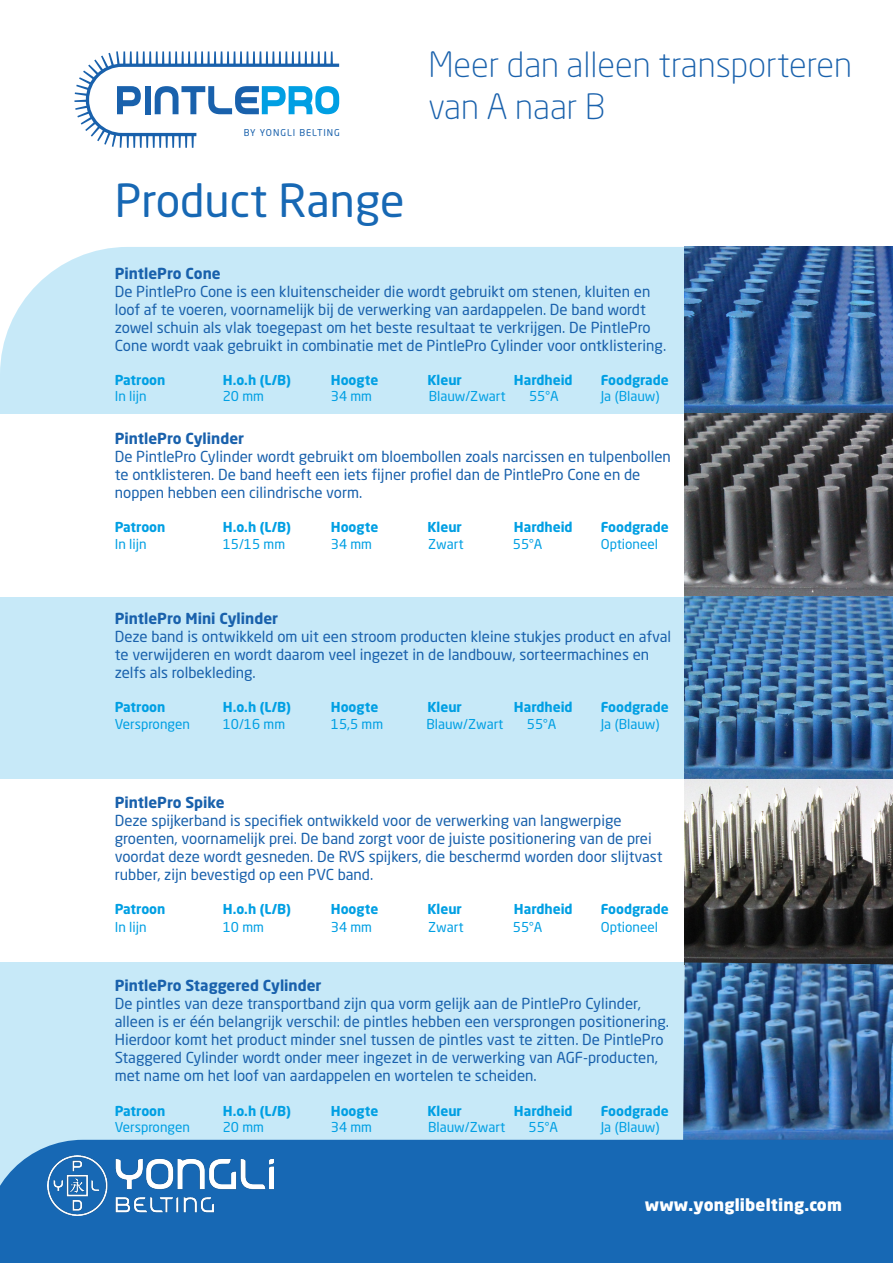
<style>
.page{position:relative;width:893px;height:1263px;background:#fff}
.page>*{position:absolute;margin:0;border:0;box-sizing:border-box;transform-origin:0 0}
.ProductArea-TITLE1{font:45px "Neo Sans W1 G";color:#1768b4}
.t1{font:300 34.5px/41.4px "Neo Sans W1 G";color:#1961ac}
.Footer-URL-WHITE{font:900 16.5px "Neo Sans W1 G";letter-spacing:.01em;color:#fff}
.t2{font:15px/18px "Neo Sans W1 G";color:#1961ac}
.t3{font:700 15px "Neo Sans W1 G";color:#1961ac}
.t4{font:700 13.5px "Neo Sans W1 G";color:#009fe3}
.t5{font:13.5px "Neo Sans W1 G";color:#009fe3}
.t6{font:9.3px "Neo Sans Std";letter-spacing:.1em;color:#1961ac}
</style>
<div class="page">
<div style="left:0;top:247px;width:685px;height:893px;background:#c7e9f8"></div>
<div style="left:0;top:414px;width:685px;height:183px;background:#fff"></div>
<div style="left:0;top:779px;width:685px;height:183px;background:#fff"></div>
<img style="left:685px;top:247px;width:208px;height:715px">
<img style="left:683px;top:962px;width:210px;height:178px">
<svg style="left:74px;top:51px;width:265px;height:97px"></svg>
<div style="left:0;top:1140px;width:893px;height:123px;background:#1768b4"></div>
<img style="left:48px;top:1155px;width:226px;height:61px">
<p class="t6" style="left:244px;top:127px;width:97px">BY YONGLI BELTING</p>
<p class="ProductArea-TITLE1" style="left:115px;top:173px;width:291px">Product Range</p>
<p class="t1" style="left:428px;top:44px;width:425px">Meer dan alleen transporteren van A naar B</p>
<p class="t3" style="left:115px;top:263px;width:107px">PintlePro Cone</p>
<p class="t2" style="left:115px;top:282px;width:553px">De PintlePro Cone is een kluitenscheider die wordt gebruikt om stenen, kluiten en loof af te voeren, voornamelijk bij de verwerking van aardappelen. De band wordt zowel schuin als vlak toegepast om het beste resultaat te verkrijgen. De PintlePro Cone wordt vaak gebruikt in combinatie met de PintlePro Cylinder voor ontklistering.</p>
<p class="t4" style="left:115px;top:371px;width:52px">Patroon</p>
<p class="t4" style="left:223px;top:371px;width:70px">H.o.h (L/B)</p>
<p class="t4" style="left:331px;top:371px;width:49px">Hoogte</p>
<p class="t4" style="left:427px;top:371px;width:36px">Kleur</p>
<p class="t4" style="left:514px;top:371px;width:60px">Hardheid</p>
<p class="t4" style="left:601px;top:371px;width:70px">Foodgrade</p>
<p class="t5" style="left:115px;top:388px;width:33px">In lijn</p>
<p class="t5" style="left:223px;top:388px;width:43px">20 mm</p>
<p class="t5" style="left:331px;top:388px;width:43px">34 mm</p>
<p class="t5" style="left:429px;top:388px;width:79px">Blauw/Zwart</p>
<p class="t5" style="left:529px;top:388px;width:31px">55°A</p>
<p class="t5" style="left:601px;top:388px;width:60px">Ja (Blauw)</p>
<p class="t3" style="left:115px;top:429px;width:131px">PintlePro Cylinder</p>
<p class="t2" style="left:115px;top:447px;width:558px">De PintlePro Cylinder wordt gebruikt om bloembollen zoals narcissen en tulpenbollen te ontklisteren. De band heeft een iets fijner profiel dan de PintlePro Cone en de noppen hebben een cilindrische vorm.</p>
<p class="t4" style="left:115px;top:519px;width:52px">Patroon</p>
<p class="t4" style="left:223px;top:519px;width:70px">H.o.h (L/B)</p>
<p class="t4" style="left:331px;top:519px;width:49px">Hoogte</p>
<p class="t4" style="left:427px;top:519px;width:36px">Kleur</p>
<p class="t4" style="left:514px;top:519px;width:60px">Hardheid</p>
<p class="t4" style="left:601px;top:519px;width:70px">Foodgrade</p>
<p class="t5" style="left:115px;top:535px;width:33px">In lijn</p>
<p class="t5" style="left:223px;top:535px;width:64px">15/15 mm</p>
<p class="t5" style="left:331px;top:535px;width:43px">34 mm</p>
<p class="t5" style="left:428px;top:535px;width:37px">Zwart</p>
<p class="t5" style="left:513px;top:535px;width:31px">55°A</p>
<p class="t5" style="left:601px;top:535px;width:59px">Optioneel</p>
<p class="t3" style="left:115px;top:609px;width:165px">PintlePro Mini Cylinder</p>
<p class="t2" style="left:115px;top:627px;width:558px">Deze band is ontwikkeld om uit een stroom producten kleine stukjes product en afval te verwijderen en wordt daarom veel ingezet in de landbouw, sorteermachines en zelfs als rolbekleding.</p>
<p class="t4" style="left:115px;top:699px;width:52px">Patroon</p>
<p class="t4" style="left:223px;top:699px;width:70px">H.o.h (L/B)</p>
<p class="t4" style="left:331px;top:699px;width:49px">Hoogte</p>
<p class="t4" style="left:427px;top:699px;width:36px">Kleur</p>
<p class="t4" style="left:514px;top:699px;width:60px">Hardheid</p>
<p class="t4" style="left:601px;top:699px;width:70px">Foodgrade</p>
<p class="t5" style="left:115px;top:715px;width:77px">Versprongen</p>
<p class="t5" style="left:223px;top:715px;width:64px">10/16 mm</p>
<p class="t5" style="left:331px;top:715px;width:54px">15,5 mm</p>
<p class="t5" style="left:426px;top:715px;width:79px">Blauw/Zwart</p>
<p class="t5" style="left:527px;top:715px;width:31px">55°A</p>
<p class="t5" style="left:601px;top:715px;width:60px">Ja (Blauw)</p>
<p class="t3" style="left:115px;top:793px;width:111px">PintlePro Spike</p>
<p class="t2" style="left:115px;top:811px;width:549px">Deze spijkerband is specifiek ontwikkeld voor de verwerking van langwerpige groenten, voornamelijk prei. De band zorgt voor de juiste positionering van de prei voordat deze wordt gesneden. De RVS spijkers, die beschermd worden door slijtvast rubber, zijn bevestigd op een PVC band.</p>
<p class="t4" style="left:115px;top:900px;width:52px">Patroon</p>
<p class="t4" style="left:223px;top:900px;width:70px">H.o.h (L/B)</p>
<p class="t4" style="left:331px;top:900px;width:49px">Hoogte</p>
<p class="t4" style="left:427px;top:900px;width:36px">Kleur</p>
<p class="t4" style="left:514px;top:900px;width:60px">Hardheid</p>
<p class="t4" style="left:601px;top:900px;width:70px">Foodgrade</p>
<p class="t5" style="left:115px;top:919px;width:33px">In lijn</p>
<p class="t5" style="left:223px;top:919px;width:43px">10 mm</p>
<p class="t5" style="left:331px;top:919px;width:43px">34 mm</p>
<p class="t5" style="left:428px;top:919px;width:37px">Zwart</p>
<p class="t5" style="left:513px;top:919px;width:31px">55°A</p>
<p class="t5" style="left:601px;top:919px;width:59px">Optioneel</p>
<p class="t3" style="left:115px;top:976px;width:208px">PintlePro Staggered Cylinder</p>
<p class="t2" style="left:115px;top:995px;width:556px">De pintles van deze transportband zijn qua vorm gelijk aan de PintlePro Cylinder, alleen is er één belangrijk verschil: de pintles hebben een versprongen positionering.<br>Hierdoor komt het product minder snel tussen de pintles vast te zitten. De PintlePro Staggered Cylinder wordt onder meer ingezet in de verwerking van AGF-producten, met name om het loof van aardappelen en wortelen te scheiden.</p>
<p class="t4" style="left:115px;top:1102px;width:52px">Patroon</p>
<p class="t4" style="left:223px;top:1102px;width:70px">H.o.h (L/B)</p>
<p class="t4" style="left:331px;top:1102px;width:49px">Hoogte</p>
<p class="t4" style="left:427px;top:1102px;width:36px">Kleur</p>
<p class="t4" style="left:514px;top:1102px;width:60px">Hardheid</p>
<p class="t4" style="left:601px;top:1102px;width:70px">Foodgrade</p>
<p class="t5" style="left:115px;top:1119px;width:77px">Versprongen</p>
<p class="t5" style="left:223px;top:1119px;width:43px">20 mm</p>
<p class="t5" style="left:331px;top:1119px;width:43px">34 mm</p>
<p class="t5" style="left:428px;top:1119px;width:79px">Blauw/Zwart</p>
<p class="t5" style="left:529px;top:1119px;width:31px">55°A</p>
<p class="t5" style="left:601px;top:1119px;width:60px">Ja (Blauw)</p>
<p class="Footer-URL-WHITE" style="left:645px;top:1194px;width:199px">www.yonglibelting.com</p>
</div>
